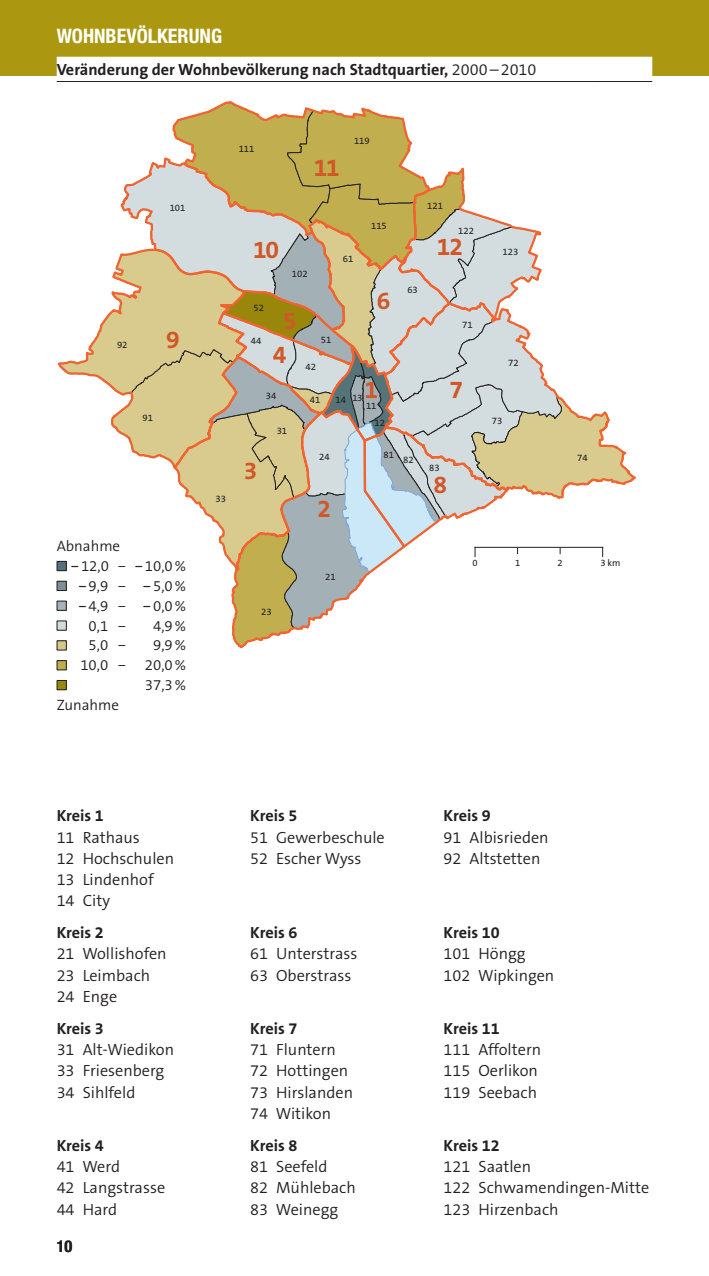
<style>
.page{position:relative;width:709px;height:1276px;background:#fff}
.page>*{position:absolute;margin:0;border:0;box-sizing:border-box;transform-origin:0 0}
.t1{font:700 24.75px "The Sans OT7";color:#d15728}
.t2{font:700 condensed 20px "Helvetica Neue LT Std";color:#fff}
.t3{font:300 16.25px/21.2px "The Sans OT4";color:#231f20}
.t4{font:700 16.25px "The Sans OT7";color:#231f20}
.t5{font:700 condensed 16.25px "Helvetica Neue LT Std";color:#231f20}
.t6{font:300 15px/19.8px "The Sans OT4";color:#231f20}
.t7{font:9.5px/17px "The Sans OT5 Plain";color:#231f20}
.s1{font-family:"The Sans OT4";font-weight:300}
.s2{font-family:"The Sans OT5 Plain";font-weight:400}
</style>
<div class="page">
<div style="left:0;top:0;width:709px;height:75px;background:#ac9810"></div>
<svg style="left:58px;top:101px;width:577px;height:547px"></svg>
<div style="left:57px;top:57px;width:595px;height:18px;background:#fff"></div>
<hr style="left:57px;top:81px;width:537px;height:1px;background:#231f20">
<hr style="left:594px;top:81px;width:58px;height:1px;background:#231f20">
<div style="left:57px;top:561px;width:9px;height:9px;background:#547379"></div>
<div style="left:57px;top:561px;width:10px;height:10px;border:1px solid #231f20"></div>
<div style="left:57px;top:581px;width:9px;height:9px;background:#7a9196"></div>
<div style="left:57px;top:581px;width:10px;height:10px;border:1px solid #231f20"></div>
<div style="left:57px;top:601px;width:9px;height:9px;background:#a4b3b6"></div>
<div style="left:57px;top:601px;width:10px;height:9px;border:1px solid #231f20"></div>
<div style="left:57px;top:621px;width:9px;height:9px;background:#d3dbdc"></div>
<div style="left:57px;top:620px;width:10px;height:10px;border:1px solid #231f20"></div>
<div style="left:57px;top:641px;width:9px;height:9px;background:#d5c88c"></div>
<div style="left:57px;top:640px;width:10px;height:10px;border:1px solid #231f20"></div>
<div style="left:57px;top:660px;width:9px;height:10px;background:#bead4e"></div>
<div style="left:57px;top:660px;width:10px;height:10px;border:1px solid #231f20"></div>
<div style="left:57px;top:680px;width:9px;height:10px;background:#98870b"></div>
<div style="left:57px;top:680px;width:10px;height:10px;border:1px solid #231f20"></div>
<p class="t2" style="left:57px;top:23px;width:167px">WOHNBEVÖLKERUNG</p>
<p class="t4" style="left:57px;top:59px;width:481px">Veränderung der Wohnbevölkerung nach Stadtquartier, <span class="s1">2000 – 2010</span></p>
<p class="t7" style="left:354px;top:132px;width:17px">119</p>
<p class="t7" style="left:239px;top:141px;width:17px">111</p>
<h1 class="t1" style="left:314px;top:152px;width:27px">11</h1>
<p class="t7" style="left:170px;top:199px;width:17px">101</p>
<p class="t7" style="left:427px;top:198px;width:17px">121</p>
<p class="t7" style="left:371px;top:218px;width:17px">115</p>
<p class="t7" style="left:458px;top:222px;width:17px">122</p>
<h1 class="t1" style="left:253px;top:234px;width:27px">10</h1>
<p class="t7" style="left:343px;top:251px;width:12px">61</p>
<h1 class="t1" style="left:437px;top:231px;width:27px">12</h1>
<p class="t7" style="left:502px;top:243px;width:17px">123</p>
<p class="t7" style="left:292px;top:265px;width:17px">102</p>
<p class="t7" style="left:253px;top:299px;width:12px">52</p>
<h1 class="t1" style="left:283px;top:305px;width:15px">5</h1>
<h1 class="t1" style="left:377px;top:284px;width:15px">6</h1>
<p class="t7" style="left:407px;top:281px;width:12px">63</p>
<p class="t7" style="left:462px;top:316px;width:12px">71</p>
<p class="t7" style="left:117px;top:336px;width:12px">92</p>
<h1 class="t1" style="left:166px;top:324px;width:15px">9</h1>
<p class="t7" style="left:143px;top:409px;width:12px">91</p>
<p class="t7" style="left:251px;top:332px;width:12px">44</p>
<h1 class="t1" style="left:273px;top:339px;width:15px">4</h1>
<p class="t7" style="left:266px;top:387px;width:12px">34</p>
<p class="t7" style="left:277px;top:422px;width:12px">31</p>
<p class="t7" style="left:321px;top:331px;width:12px">51</p>
<p class="t7" style="left:305px;top:359px;width:12px">42</p>
<p class="t7" style="left:310px;top:391px;width:12px">41</p>
<h1 class="t1" style="left:364px;top:374px;width:15px">1</h1>
<p class="t7" style="left:335px;top:390px;width:28px">14 13</p>
<p class="t7" style="left:374px;top:397px;width:12px;text-indent:-9px">11<br>12</p>
<h1 class="t1" style="left:449px;top:374px;width:15px">7</h1>
<p class="t7" style="left:508px;top:355px;width:12px">72</p>
<p class="t7" style="left:492px;top:412px;width:12px">73</p>
<h1 class="t1" style="left:244px;top:455px;width:15px">3</h1>
<p class="t7" style="left:319px;top:448px;width:12px">24</p>
<p class="t7" style="left:383px;top:446px;width:12px">81</p>
<p class="t7" style="left:403px;top:451px;width:12px">82</p>
<p class="t7" style="left:429px;top:459px;width:12px">83</p>
<h1 class="t1" style="left:433px;top:468px;width:15px">8</h1>
<p class="t7" style="left:577px;top:450px;width:12px">74</p>
<p class="t7" style="left:216px;top:491px;width:12px">33</p>
<h1 class="t1" style="left:317px;top:493px;width:15px">2</h1>
<p class="t6" style="left:57px;top:536px;width:65px">Abnahme</p>
<p class="t6" style="left:71px;top:556px;width:117px"><span class="s2">‒</span> 12,0 ‒ <span class="s2">‒</span> 10,0 %</p>
<p class="t6" style="left:78px;top:576px;width:109px"><span class="s2">‒</span> 9,9 ‒ <span class="s2">‒</span> 5,0 %</p>
<p class="t6" style="left:78px;top:596px;width:109px"><span class="s2">‒</span> 4,9 ‒ <span class="s2">‒</span> 0,0 %</p>
<p class="t6" style="left:89px;top:616px;width:39px">0,1 ‒</p>
<p class="t6" style="left:153px;top:616px;width:34px">4,9 %</p>
<p class="t6" style="left:89px;top:635px;width:39px">5,0 ‒</p>
<p class="t6" style="left:153px;top:635px;width:34px">9,9 %</p>
<p class="t6" style="left:80px;top:655px;width:47px">10,0 ‒</p>
<p class="t6" style="left:145px;top:655px;width:43px">20,0 %<br>37,3 %</p>
<p class="t6" style="left:57px;top:695px;width:64px">Zunahme</p>
<p class="t7" style="left:261px;top:603px;width:12px">23</p>
<p class="t7" style="left:325px;top:568px;width:12px">21</p>
<p class="t7" style="left:472px;top:555px;width:7px">0</p>
<p class="t7" style="left:515px;top:555px;width:7px">1</p>
<p class="t7" style="left:557px;top:555px;width:7px">2</p>
<p class="t7" style="left:600px;top:555px;width:22px">3 km</p>
<p class="t4" style="left:57px;top:805px;width:49px">Kreis 1</p>
<p class="t4" style="left:250px;top:805px;width:49px">Kreis 5</p>
<p class="t4" style="left:443px;top:805px;width:49px">Kreis 9</p>
<p class="t3" style="left:57px;top:826px;width:85px">11 Rathaus</p>
<p class="t3" style="left:250px;top:826px;width:136px">51 Gewerbeschule</p>
<p class="t3" style="left:443px;top:826px;width:107px">91 Albisrieden</p>
<p class="t3" style="left:57px;top:847px;width:119px">12 Hochschulen</p>
<p class="t3" style="left:250px;top:847px;width:113px">52 Escher Wyss</p>
<p class="t3" style="left:443px;top:847px;width:98px">92 Altstetten</p>
<p class="t3" style="left:57px;top:869px;width:98px">13 Lindenhof<br>14 City</p>
<p class="t4" style="left:57px;top:922px;width:49px">Kreis 2</p>
<p class="t4" style="left:250px;top:922px;width:49px">Kreis 6</p>
<p class="t4" style="left:443px;top:922px;width:58px">Kreis 10</p>
<p class="t3" style="left:57px;top:943px;width:111px">21 Wollishofen</p>
<p class="t3" style="left:250px;top:943px;width:109px">61 Unterstrass</p>
<p class="t3" style="left:443px;top:943px;width:83px">101 Höngg</p>
<p class="t3" style="left:57px;top:964px;width:95px">23 Leimbach</p>
<p class="t3" style="left:250px;top:964px;width:103px">63 Oberstrass</p>
<p class="t3" style="left:443px;top:964px;width:112px">102 Wipkingen</p>
<p class="t3" style="left:57px;top:986px;width:62px">24 Enge</p>
<p class="t4" style="left:57px;top:1018px;width:49px">Kreis 3</p>
<p class="t4" style="left:250px;top:1018px;width:49px">Kreis 7</p>
<p class="t4" style="left:443px;top:1018px;width:58px">Kreis 11</p>
<p class="t3" style="left:57px;top:1039px;width:119px">31 Alt-Wiedikon</p>
<p class="t3" style="left:250px;top:1039px;width:87px">71 Fluntern</p>
<p class="t3" style="left:443px;top:1039px;width:99px">111 Affoltern</p>
<p class="t3" style="left:57px;top:1060px;width:109px">33 Friesenberg</p>
<p class="t3" style="left:250px;top:1060px;width:100px">72 Hottingen</p>
<p class="t3" style="left:443px;top:1060px;width:96px">115 Oerlikon</p>
<p class="t3" style="left:57px;top:1081px;width:80px">34 Sihlfeld</p>
<p class="t3" style="left:250px;top:1081px;width:104px">73 Hirslanden</p>
<p class="t3" style="left:443px;top:1081px;width:95px">119 Seebach</p>
<p class="t3" style="left:250px;top:1103px;width:82px">74 Witikon</p>
<p class="t4" style="left:57px;top:1135px;width:49px">Kreis 4</p>
<p class="t4" style="left:250px;top:1135px;width:49px">Kreis 8</p>
<p class="t4" style="left:443px;top:1135px;width:58px">Kreis 12</p>
<p class="t3" style="left:57px;top:1156px;width:65px">41 Werd</p>
<p class="t3" style="left:250px;top:1156px;width:79px">81 Seefeld</p>
<p class="t3" style="left:443px;top:1156px;width:89px">121 Saatlen</p>
<p class="t3" style="left:57px;top:1177px;width:110px">42 Langstrasse</p>
<p class="t3" style="left:250px;top:1177px;width:107px">82 Mühlebach</p>
<p class="t3" style="left:443px;top:1177px;width:207px">122 Schwamendingen-Mitte</p>
<p class="t3" style="left:57px;top:1198px;width:62px">44 Hard</p>
<p class="t3" style="left:250px;top:1198px;width:89px">83 Weinegg</p>
<p class="t3" style="left:443px;top:1198px;width:116px">123 Hirzenbach</p>
<p class="t5" style="left:57px;top:1236px;width:17px">10</p>
</div>
